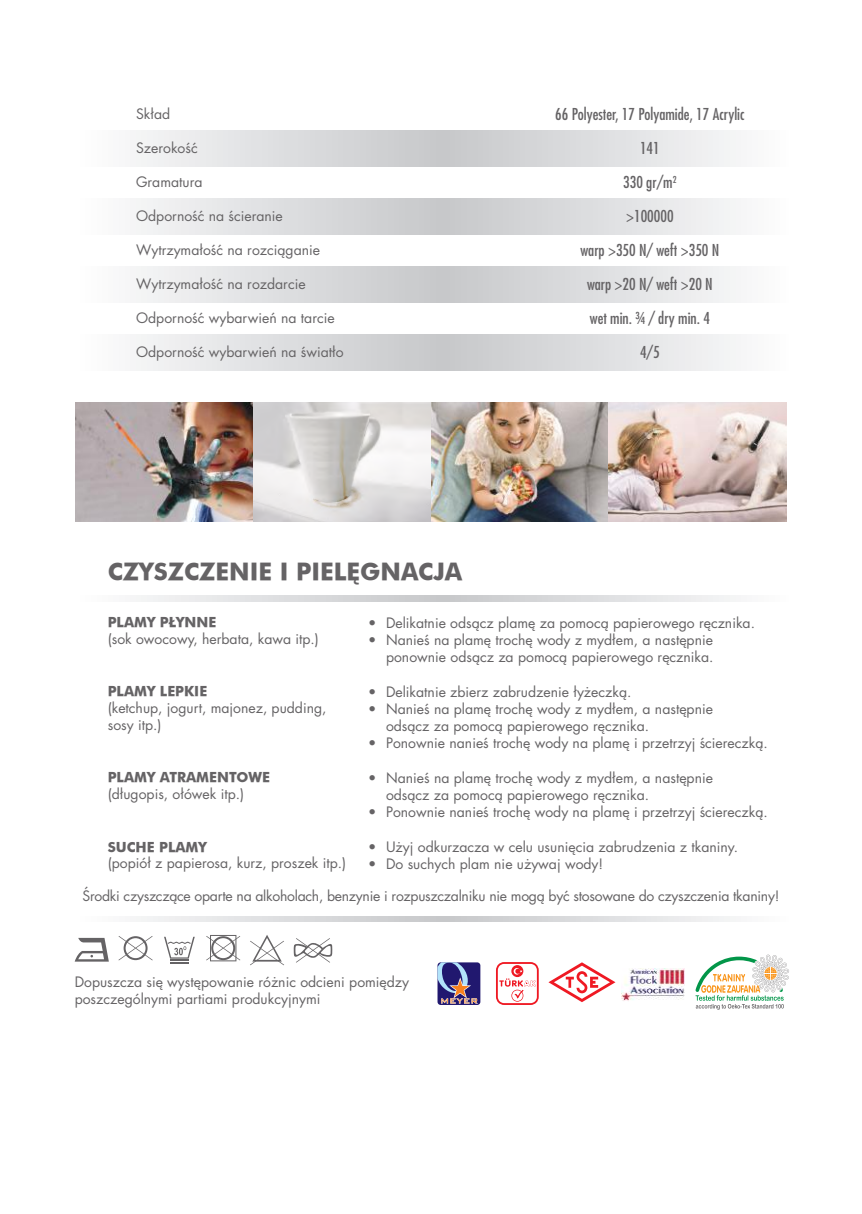
<style>
.page{position:relative;width:862px;height:1214px;background:#fff}
.page>*{position:absolute;margin:0;border:0;box-sizing:border-box;transform-origin:0 0}
.t1{font:24.2px "Futura Md AT Bold";color:#656365}
.t2{font:condensed 16px "Futura Std";color:#656365}
.t3{font:14px/16.8px "Futura Std";color:#656365}
.t4{font:14px "Futura Std";letter-spacing:-.02em;color:#656365}
.t5{font:14px "Futura Md AT Bold";color:#656365}
</style>
<div class="page">
<svg style="left:136px;top:595px;width:600px;height:6px;background:#dcdddf"></svg>
<svg style="left:136px;top:916px;width:600px;height:5px;background:#dcdddf"></svg>
<div style="left:437px;top:962px;width:43px;height:42px;background:#21186f;border-radius:3px"></div>
<svg style="left:437px;top:962px;width:41px;height:41px"></svg>
<svg style="left:496px;top:962px;width:43px;height:42px"></svg>
<svg style="left:548px;top:962px;width:67px;height:40px"></svg>
<img style="left:621px;top:968px;width:63px;height:33px">
<svg style="left:695px;top:954px;width:94px;height:55px"></svg>
<svg style="left:164px;top:936px;width:31px;height:27px"></svg>
<svg style="left:250px;top:935px;width:34px;height:30px"></svg>
<svg style="left:206px;top:935px;width:34px;height:26px"></svg>
<svg style="left:118px;top:936px;width:35px;height:24px"></svg>
<svg style="left:75px;top:937px;width:34px;height:24px"></svg>
<svg style="left:293px;top:938px;width:39px;height:24px"></svg>
<svg style="left:136px;top:130px;width:600px;height:37px;background:#dcdddf"></svg>
<svg style="left:136px;top:198px;width:600px;height:37px;background:#dcdddf"></svg>
<svg style="left:136px;top:266px;width:600px;height:36px;background:#dcdddf"></svg>
<svg style="left:136px;top:334px;width:600px;height:36px;background:#dcdddf"></svg>
<img style="left:75px;top:402px;width:711px;height:119px">
<p class="t3" style="left:136px;top:105px;width:36px">Skład</p>
<p class="t2" style="left:555px;top:103px;width:191px">66 Polyester, 17 Polyamide, 17 Acrylic</p>
<p class="t3" style="left:136px;top:139px;width:63px">Szerokość</p>
<p class="t2" style="left:640px;top:137px;width:21px">141</p>
<p class="t3" style="left:136px;top:173px;width:68px">Gramatura</p>
<p class="t2" style="left:623px;top:171px;width:55px">330 gr/m<sup>2</sup></p>
<p class="t3" style="left:136px;top:208px;width:148px">Odporność na ścieranie</p>
<p class="t2" style="left:626px;top:205px;width:49px">&gt;100000</p>
<p class="t3" style="left:136px;top:242px;width:185px">Wytrzymałość na rozciąganie</p>
<p class="t2" style="left:580px;top:239px;width:140px">warp &gt;350 N/ weft &gt;350 N</p>
<p class="t3" style="left:136px;top:276px;width:171px">Wytrzymałość na rozdarcie</p>
<p class="t2" style="left:587px;top:273px;width:127px">warp &gt;20 N/ weft &gt;20 N</p>
<p class="t3" style="left:136px;top:310px;width:200px">Odporność wybarwień na tarcie</p>
<p class="t2" style="left:590px;top:307px;width:121px">wet min. ¾ / dry min. 4</p>
<p class="t3" style="left:136px;top:344px;width:209px">Odporność wybarwień na światło</p>
<p class="t2" style="left:640px;top:341px;width:21px">4/5</p>
<h1 class="t1" style="left:108px;top:557px;width:123px">CZYSZCZENIE</h1>
<h1 class="t1" style="left:280px;top:557px;width:119px">I PIELĘGNAC</h1>
<h1 class="t1" style="left:433px;top:557px;width:31px">JA</h1>
<p class="t5" style="left:108px;top:613px;width:110px">PLAMY PŁYNNE</p>
<p class="t3" style="left:108px;top:630px;width:213px">(sok owocowy, herbata, kawa itp.)</p>
<p class="t5" style="left:108px;top:683px;width:101px">PLAMY LEPKIE</p>
<p class="t3" style="left:108px;top:699px;width:220px">(ketchup, jogurt, majonez, pudding, sosy itp.)</p>
<p class="t5" style="left:108px;top:769px;width:164px">PLAMY ATRAMENTOWE</p>
<p class="t3" style="left:108px;top:785px;width:138px">(długopis, ołówek itp.)</p>
<p class="t5" style="left:108px;top:838px;width:101px">SUCHE PLAMY</p>
<p class="t3" style="left:108px;top:854px;width:240px">(popiół z papierosa, kurz, proszek itp.)</p>
<p class="t3" style="left:368px;top:614px;width:388px">• Delikatnie odsącz plamę za pomocą papierowego ręcznika.</p>
<p class="t3" style="left:368px;top:631px;width:347px;text-align:right">• Nanieś na plamę trochę wody z mydłem, a następnie ponownie odsącz za pomocą papierowego ręcznika.</p>
<p class="t3" style="left:368px;top:683px;width:265px">• Delikatnie zbierz zabrudzenie łyżeczką.</p>
<p class="t3" style="left:386px;top:700px;width:328px;text-indent:-18px">• Nanieś na plamę trochę wody z mydłem, a następnie odsącz za pomocą papierowego ręcznika.</p>
<p class="t3" style="left:368px;top:734px;width:401px">• Ponownie nanieś trochę wody na plamę i przetrzyj ściereczką.</p>
<p class="t3" style="left:386px;top:769px;width:328px;text-indent:-18px">• Nanieś na plamę trochę wody z mydłem, a następnie odsącz za pomocą papierowego ręcznika.</p>
<p class="t3" style="left:368px;top:803px;width:401px">• Ponownie nanieś trochę wody na plamę i przetrzyj ściereczką.</p>
<p class="t3" style="left:368px;top:838px;width:371px">• Użyj odkurzacza w celu usunięcia zabrudzenia z tkaniny.</p>
<p class="t3" style="left:368px;top:855px;width:237px">• Do suchych plam nie używaj wody!</p>
<p class="t4" style="left:83px;top:885px;width:698px">Środki czyszczące oparte na alkoholach, benzynie i rozpuszczalniku nie mogą być stosowane do czyszczenia tkaniny!</p>
<p class="t3" style="left:75px;top:973px;width:336px">Dopuszcza się występowanie różnic odcieni pomiędzy poszczególnymi partiami produkcyjnymi</p>
</div>
